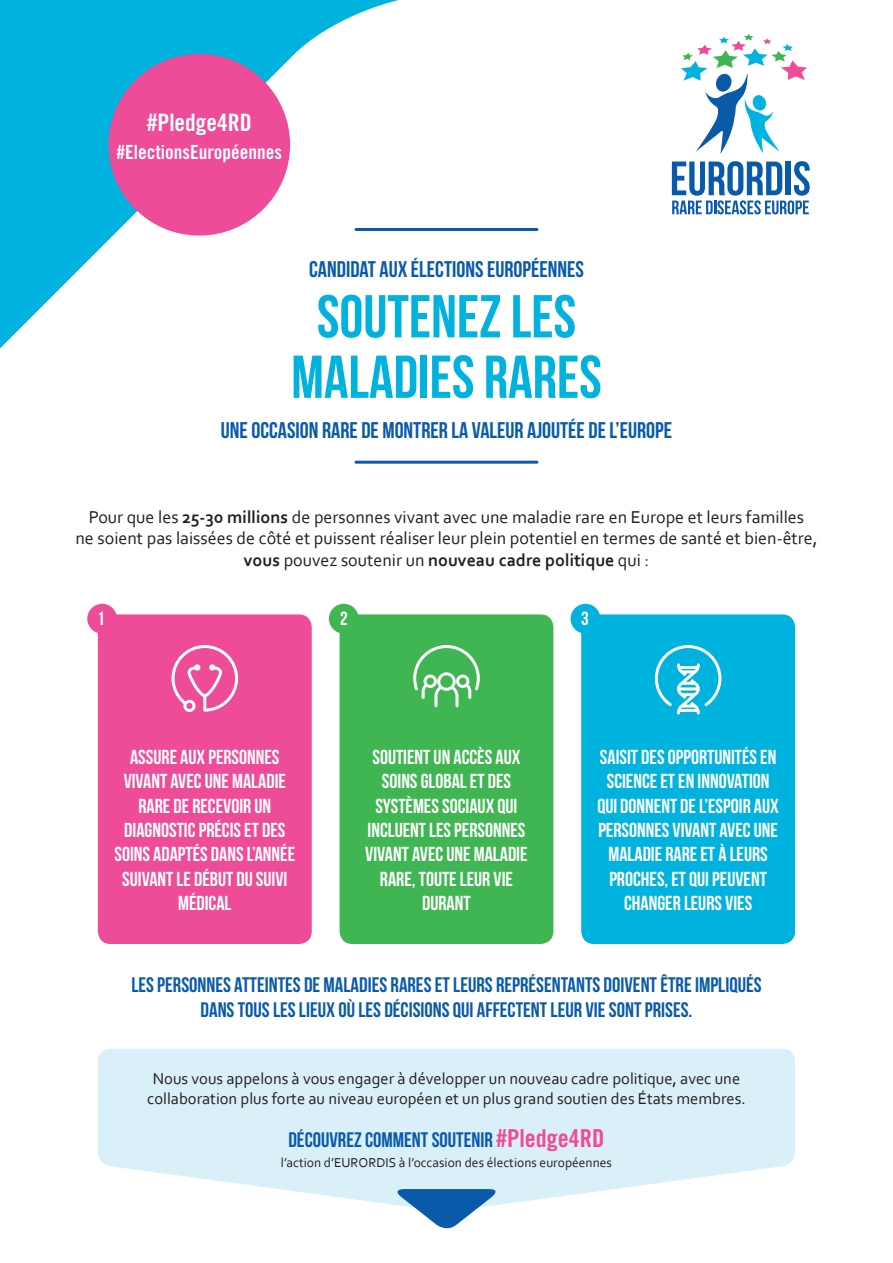
<style>
.page{position:relative;width:893px;height:1263px;background:#fff}
.page>*{position:absolute;margin:0;border:0;box-sizing:border-box;transform-origin:0 0}
.t1{font:60.45px/60.4px "Bebas Neue";color:#00b3de;text-align:center}
.t2{font:24px "Trade Gothic Bold Cond Twenty";color:#fff}
.t3{font:22.65px "Bebas Neue";color:#0a5aaa}
.t4{font:21px/25.2px "Bebas Neue";color:#0a5aaa;text-align:center}
.t5{font:20.25px/24.3px "Bebas Neue";color:#fff;text-align:center}
.t6{font:19.5px "Trade Gothic Bold Cond Twenty";color:#fff}
.t7{font:19.05px "Bebas Neue";color:#fff}
.t8{font:18px/21.6px "Corbel";color:#231f20;text-align:center}
.t9{font:16.5px/19.8px "Corbel";color:#231f20;text-align:center}
.t10{font:13.5px "Corbel";color:#231f20}
.s1{font-weight:700}
.s2{font-family:"Trade Gothic Bold Cond Twenty";font-size:24.75px;color:#ee4b98}
</style>
<div class="page">
<svg style="left:0;top:0;width:809px;height:464px"></svg>
<svg style="left:672px;top:161px;width:138px;height:53px"></svg>
<svg style="left:681px;top:34px;width:126px;height:120px"></svg>
<hr style="left:356px;top:228px;width:181px;height:3px;background:#0a5aaa">
<hr style="left:356px;top:461px;width:181px;height:3px;background:#0a5aaa">
<div style="left:109px;top:54px;width:181px;height:182px;background:#ee4b98;border-radius:50%"></div>
<div style="left:98px;top:614px;width:214px;height:330px;background:#ee4b98;border-radius:13px"></div>
<svg style="left:98px;top:1049px;width:697px;height:155px;background:#ddf1f8"></svg>
<svg style="left:391px;top:1189px;width:111px;height:40px"></svg>
<div style="left:340px;top:614px;width:213px;height:330px;background:#3fb652;border-radius:13px"></div>
<div style="left:581px;top:614px;width:214px;height:330px;background:#00b3de;border-radius:13px"></div>
<svg style="left:655px;top:645px;width:66px;height:69px"></svg>
<svg style="left:413px;top:645px;width:67px;height:62px"></svg>
<div style="left:87px;top:604px;width:30px;height:29px;background:#ee4b98;border-radius:50%"></div>
<div style="left:329px;top:604px;width:30px;height:29px;background:#3fb652;border-radius:50%"></div>
<div style="left:571px;top:604px;width:29px;height:29px;background:#00b3de;border-radius:50%"></div>
<svg style="left:172px;top:645px;width:66px;height:67px"></svg>
<p class="t2" style="left:147px;top:108px;width:107px">#Pledge4RD</p>
<p class="t6" style="left:116px;top:140px;width:167px">#ElectionsEuropéennes</p>
<p class="t3" style="left:309px;top:257px;width:276px">CANDIDAT AUX ÉLECTIONS EUROPÉENNES</p>
<h1 class="t1" style="left:291px;top:286px;width:312px">SOUTENEZ LES<br>MALADIES RARES</h1>
<p class="t3" style="left:221px;top:418px;width:453px">UNE OCCASION RARE DE MONTRER LA VALEUR AJOUTÉE DE L’EUROPE</p>
<p class="t8" style="left:75px;top:505px;width:744px">Pour que les <span class="s1">25-30 millions</span> de personnes vivant avec une maladie rare en Europe et leurs familles<br>ne soient pas laissées de côté et puissent réaliser leur plein potentiel en termes de santé et bien-être, <span class="s1">vous</span> pouvez soutenir un <span class="s1">nouveau cadre politique</span> qui :</p>
<p class="t7" style="left:97px;top:608px;width:9px">1</p>
<p class="t7" style="left:340px;top:608px;width:9px">2</p>
<p class="t7" style="left:581px;top:608px;width:9px">3</p>
<p class="t5" style="left:114px;top:745px;width:182px">ASSURE AUX PERSONNES<br>VIVANT AVEC UNE MALADIE<br>RARE DE RECEVOIR UN<br>DIAGNOSTIC PRÉCIS ET DES<br>SOINS ADAPTÉS DANS L’ANNÉE<br>SUIVANT LE DÉBUT DU SUIVI<br>MÉDICAL</p>
<p class="t5" style="left:365px;top:745px;width:164px">SOUTIENT UN ACCÈS AUX<br>SOINS GLOBAL ET DES<br>SYSTÈMES SOCIAUX QUI<br>INCLUENT LES PERSONNES<br>VIVANT AVEC UNE MALADIE<br>RARE, TOUTE LEUR VIE<br>DURANT</p>
<p class="t5" style="left:597px;top:745px;width:183px">SAISIT DES OPPORTUNITÉS EN<br>SCIENCE ET EN INNOVATION<br>QUI DONNENT DE L’ESPOIR AUX<br>PERSONNES VIVANT AVEC UNE<br>MALADIE RARE ET À LEURS<br>PROCHES, ET QUI PEUVENT<br>CHANGER LEURS VIES</p>
<p class="t4" style="left:131px;top:971px;width:632px">LES PERSONNES ATTEINTES DE MALADIES RARES ET LEURS REPRÉSENTANTS DOIVENT ÊTRE IMPLIQUÉS<br>DANS TOUS LES LIEUX OÙ LES DÉCISIONS QUI AFFECTENT LEUR VIE SONT PRISES.</p>
<p class="t9" style="left:147px;top:1068px;width:600px">Nous vous appelons à vous engager à développer un nouveau cadre politique, avec une collaboration plus forte au niveau européen et un plus grand soutien des États membres.</p>
<p class="t4" style="left:288px;top:1127px;width:318px">DÉCOUVREZ COMMENT SOUTENIR <span class="s2">#Pledge4RD</span></p>
<p class="t10" style="left:281px;top:1154px;width:333px">l’action d’EURORDIS à l’occasion des élections européennes</p>
</div>
